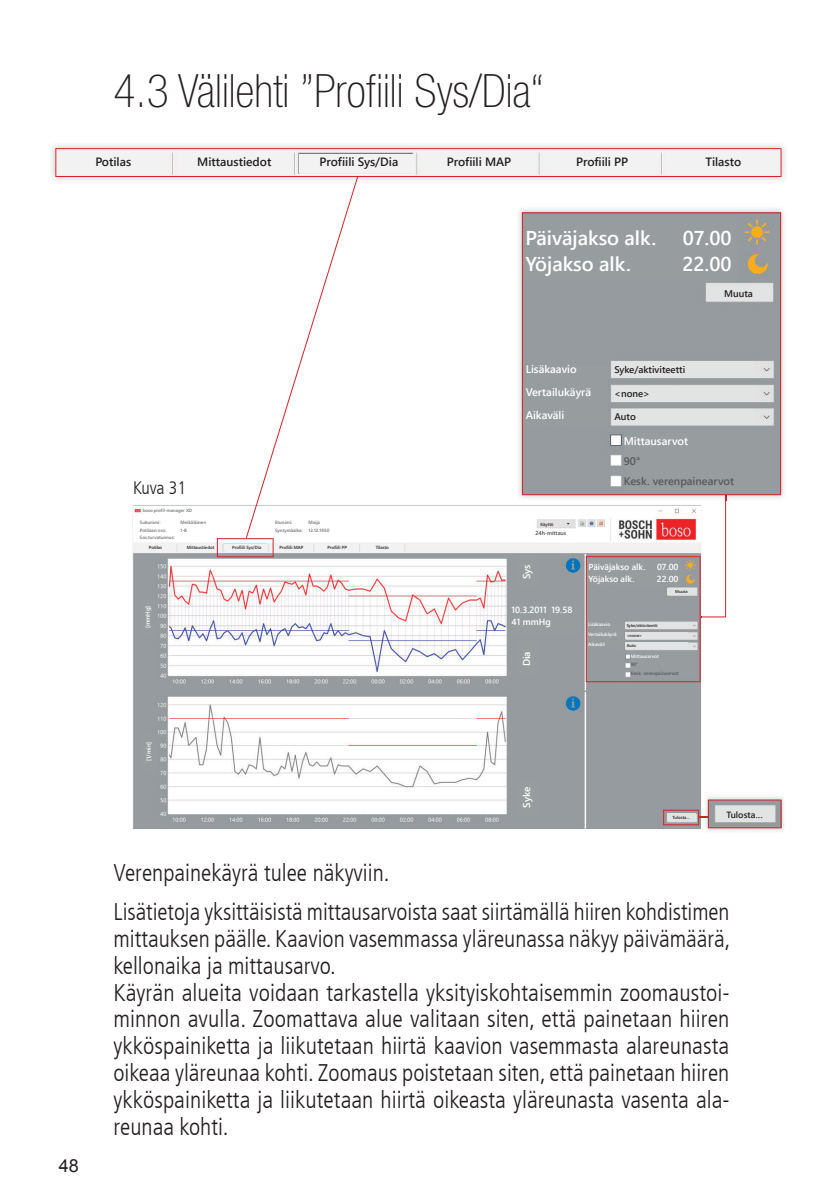
<style>
.page{position:relative;width:840px;height:1191px;background:#fff}
.page>*{position:absolute;margin:0;border:0;box-sizing:border-box;transform-origin:0 0}
.t1{font:100 condensed 46px "Helvetica Neue LT Pro";color:#231f20}
.t2{font:300 condensed 24px/26.8px "Frutiger LT";color:#231f20}
.t3{font:600 20px "Segoe UI";color:#fff}
.t4{font:300 condensed 18px "Frutiger LT";letter-spacing:-.01em;color:#231f20}
.t5{font:18px "Arial";color:#231f20}
.t6{font:600 12px "Segoe UI";color:#231f20}
.t7{font:600 11px/23px "Segoe UI";color:#fff}
.t8{font:600 11px/20px "Segoe UI";color:#58595b}
.t9{font:600 10px "Segoe UI";color:#fff}
.t10{font:600 9.6px "Segoe UI";color:#231f20}
.t11{font:600 9px/12px "Segoe UI";color:#fff}
.t12{font:600 9px "Segoe UI";color:#231f20}
.t13{font:600 8.8px "Segoe UI";color:#fff}
.t14{font:600 6px "Segoe UI";color:#fff}
.t15{font:600 5.6px "Segoe UI";color:#45474a}
.t16{font:600 4.8px/10px "Segoe UI";color:#fff}
.t17{font:600 4.8px/8.8px "Segoe UI";color:#58595b}
.t18{font:600 4.6px/7.6px "Segoe UI";color:#6d6f71}
.t19{font:600 4.4px "Segoe UI";color:#231f20}
.t20{font:600 4.2px "Segoe UI";color:#231f20}
</style>
<div class="page">
<img style="left:519px;top:209px;width:265px;height:292px">
<svg style="left:521px;top:212px;width:259px;height:283px;background:#9d9d9f"></svg>
<div style="left:525px;top:217px;width:211px;height:64px;background:#979c9f"></div>
<div style="left:525px;top:365px;width:82px;height:61px;background:#979c9f"></div>
<div style="left:706px;top:286px;width:63px;height:14px;background:#e2e3e3"></div>
<div style="left:611px;top:409px;width:143px;height:15px;background:#e2e3e3"></div>
<div style="left:611px;top:386px;width:143px;height:15px;background:#e2e3e3"></div>
<div style="left:611px;top:362px;width:143px;height:15px;background:#e2e3e3"></div>
<div style="left:623px;top:432px;width:149px;height:59px;background:#979c9f"></div>
<svg style="left:55px;top:148px;width:726px;height:29px"></svg>
<div style="left:299px;top:154px;width:113px;height:19px;background:#f2f2f3"></div>
<div style="left:178px;top:151px;width:113px;height:23px;background:#f2f2f2"></div>
<div style="left:422px;top:151px;width:113px;height:23px;background:#f2f2f2"></div>
<div style="left:545px;top:151px;width:113px;height:23px;background:#f2f2f2"></div>
<div style="left:666px;top:153px;width:113px;height:21px;background:#f2f2f2"></div>
<div style="left:61px;top:151px;width:107px;height:23px;background:#f2f2f2"></div>
<img style="left:133px;top:508px;width:566px;height:320px">
<svg style="left:585px;top:495px;width:140px;height:187px"></svg>
<img style="left:706px;top:797px;width:78px;height:34px">
<svg style="left:662px;top:799px;width:119px;height:29px;background:#ae9da0"></svg>
<div style="left:588px;top:558px;width:92px;height:28px;background:#979c9f"></div>
<div style="left:587px;top:623px;width:36px;height:26px;background:#979c9f"></div>
<div style="left:667px;top:588px;width:27px;height:6px;background:#e2e3e3"></div>
<div style="left:625px;top:642px;width:62px;height:7px;background:#e2e3e3"></div>
<div style="left:625px;top:632px;width:62px;height:7px;background:#e2e3e3"></div>
<div style="left:625px;top:621px;width:62px;height:7px;background:#e2e3e3"></div>
<div style="left:630px;top:652px;width:65px;height:26px;background:#979c9f"></div>
<div style="left:716px;top:807px;width:56px;height:14px;background:#e2e3e3"></div>
<div style="left:666px;top:813px;width:28px;height:8px;background:#e2e3e3"></div>
<div style="left:511px;top:606px;width:69px;height:27px;background:#979c9f"></div>
<div style="left:514px;top:779px;width:24px;height:36px;background:#979c9f"></div>
<div style="left:514px;top:641px;width:24px;height:35px;background:#979c9f"></div>
<div style="left:514px;top:556px;width:24px;height:31px;background:#979c9f"></div>
<div style="left:538px;top:521px;width:27px;height:6px;background:#e5e2e3"></div>
<div style="left:534px;top:529px;width:53px;height:8px;background:#fff"></div>
<div style="left:316px;top:543px;width:42px;height:8px;background:#f2f2f2"></div>
<div style="left:361px;top:544px;width:42px;height:8px;background:#f2f2f2"></div>
<div style="left:136px;top:543px;width:40px;height:8px;background:#f2f2f2"></div>
<div style="left:140px;top:599px;width:15px;height:35px;background:#979c9f"></div>
<div style="left:141px;top:734px;width:15px;height:35px;background:#979c9f"></div>
<svg style="left:137px;top:508px;width:204px;height:49px"></svg>
<svg style="left:246px;top:176px;width:112px;height:362px"></svg>
<h1 class="t1" style="left:113px;top:65px;width:432px">4.3 Välilehti ”Profiili Sys/Dia“</h1>
<p class="t6" style="left:95px;top:150px;width:37px">Potilas</p>
<p class="t6" style="left:197px;top:150px;width:76px">Mittaustiedot</p>
<p class="t6" style="left:319px;top:150px;width:80px">Profiili Sys/Dia</p>
<p class="t6" style="left:446px;top:150px;width:66px">Profiili MAP</p>
<p class="t6" style="left:575px;top:150px;width:54px">Profiili PP</p>
<p class="t6" style="left:705px;top:150px;width:37px">Tilasto</p>
<p class="t3" style="left:525px;top:219px;width:132px">Päiväjakso alk.</p>
<p class="t3" style="left:682px;top:219px;width:50px">07.00</p>
<p class="t3" style="left:525px;top:245px;width:107px">Yöjakso alk.</p>
<p class="t3" style="left:682px;top:245px;width:51px">22.00</p>
<p class="t10" style="left:723px;top:284px;width:30px">Muuta</p>
<p class="t5" style="left:59px;top:1154px;width:22px">48</p>
<p class="t4" style="left:133px;top:477px;width:54px">Kuva 31</p>
<p class="t18" style="left:143px;top:506px;width:51px">boso profil-manager XD</p>
<p class="t19" style="left:149px;top:543px;width:15px">Potilas</p>
<p class="t19" style="left:187px;top:543px;width:29px">Mittaustiedot</p>
<p class="t19" style="left:232px;top:543px;width:31px">Profiili Sys/Dia</p>
<p class="t19" style="left:279px;top:543px;width:25px">Profiili MAP</p>
<p class="t19" style="left:327px;top:543px;width:21px">Profiili PP</p>
<p class="t19" style="left:375px;top:543px;width:15px">Tilasto</p>
<p class="t18" style="left:140px;top:518px;width:36px">Sukunimi:<br>Potilaan nro:<br>Sos.turvatunnus:</p>
<p class="t18" style="left:275px;top:518px;width:29px">Etunimi:<br>Syntymäaika:</p>
<p class="t18" style="left:180px;top:518px;width:27px">Meikäläinen<br>1-B</p>
<p class="t18" style="left:308px;top:518px;width:22px">Maija<br>12.12.1950</p>
<p class="t14" style="left:142px;top:628px;width:24px;rotate:-90deg">[mmHg]</p>
<p class="t14" style="left:143px;top:761px;width:21px;rotate:-90deg">[1/min]</p>
<p class="t7" style="left:525px;top:357px;width:67px">Lisäkaavio<br>Vertailukäyrä<br>Aikaväli</p>
<p class="t19" style="left:540px;top:520px;width:15px">Käyttö</p>
<p class="t15" style="left:535px;top:527px;width:32px">24h-mittaus</p>
<p class="t10" style="left:614px;top:360px;width:72px">Syke/aktiviteetti</p>
<p class="t10" style="left:614px;top:385px;width:37px">&lt;none&gt;</p>
<p class="t10" style="left:614px;top:408px;width:23px">Auto</p>
<p class="t7" style="left:623px;top:428px;width:66px">Mittausarvot</p>
<p class="t8" style="left:623px;top:450px;width:112px">90°<br>Kesk. verenpainearvot</p>
<p class="t9" style="left:517px;top:579px;width:16px;rotate:-90deg">Sys</p>
<p class="t11" style="left:511px;top:603px;width:62px">10.3.2011 19.58<br>41 mmHg</p>
<p class="t9" style="left:517px;top:666px;width:16px;rotate:-90deg">Dia</p>
<p class="t13" style="left:588px;top:558px;width:58px">Päiväjakso alk.</p>
<p class="t13" style="left:656px;top:558px;width:23px">07.00</p>
<p class="t13" style="left:588px;top:570px;width:47px">Yöjakso alk.</p>
<p class="t13" style="left:656px;top:570px;width:23px">22.00</p>
<p class="t16" style="left:587px;top:619px;width:30px">Lisäkaavio<br>Vertailukäyrä<br>Aikaväli</p>
<p class="t20" style="left:674px;top:587px;width:14px">Muuta</p>
<p class="t20" style="left:626px;top:621px;width:32px">Syke/aktiviteetti</p>
<p class="t16" style="left:630px;top:650px;width:29px">Mittausarvot</p>
<p class="t17" style="left:630px;top:659px;width:49px">90°<br>Kesk. verenpainearvot</p>
<p class="t20" style="left:626px;top:632px;width:17px">&lt;none&gt;</p>
<p class="t20" style="left:626px;top:642px;width:11px">Auto</p>
<p class="t9" style="left:517px;top:807px;width:22px;rotate:-90deg">Syke</p>
<p class="t19" style="left:672px;top:813px;width:19px">Tulosta…</p>
<p class="t12" style="left:726px;top:806px;width:38px">Tulosta…</p>
<p class="t2" style="left:113px;top:854px;width:617px;line-height:38.8px">Verenpainekäyrä tulee näkyviin.<br>Lisätietoja yksittäisistä mittausarvoista saat siirtämällä hiiren kohdistimen</p>
<p class="t2" style="left:113px;top:925px;width:618px">mittauksen päälle. Kaavion vasemmassa yläreunassa näkyy päivämäärä, kellonaika ja mittausarvo.<br>Käyrän alueita voidaan tarkastella yksityiskohtaisemmin zoomaustoi&shy;minnon avulla. Zoomattava alue valitaan siten, että painetaan hiiren ykköspainiketta ja liikutetaan hiirtä kaavion vasemmasta alareunasta oikeaa yläreunaa kohti. Zoomaus poistetaan siten, että painetaan hiiren ykköspainiketta ja liikutetaan hiirtä oikeasta yläreunasta vasenta ala&shy;reunaa kohti.</p>
</div>
